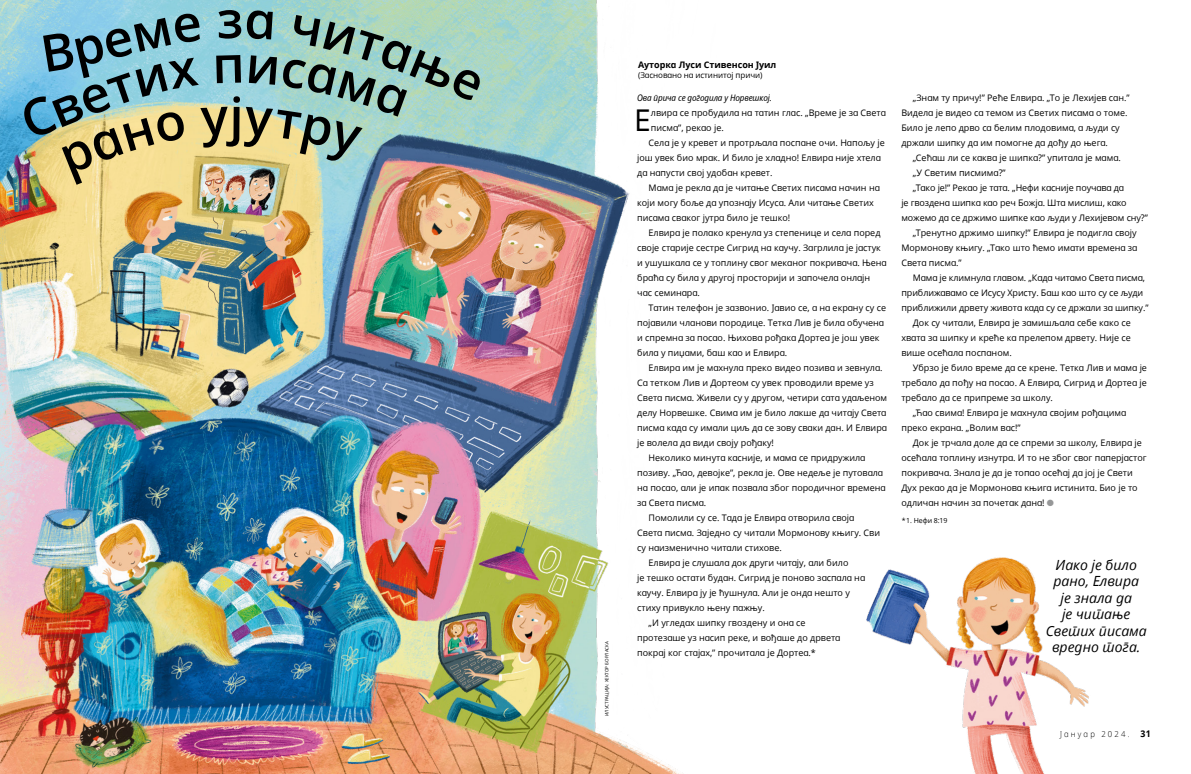
<style>
.page{position:relative;width:1191px;height:774px;background:#fff}
.page>*{position:absolute;margin:0;border:0;box-sizing:border-box;transform-origin:0 0}
.t1{font:600 51px "Dots Solidlds Lat";color:#000}
.p1_first{font:30px "Dots Solidlds Lat";color:#000}
.t2{font:italic 14px/16.5px "Dots Solidlds Lat";color:#000;text-align:center}
.p1{font:9px/15px "Dots Solidlds Lat";color:#000}
.p1_first-2{font:9px/15px "Dots Solidlds Lat";color:#000}
.p1_bio{font:italic 9px "Dots Solid Condlds Lat";letter-spacing:-.01em;color:#000}
.p1_author-name{font:700 9px "Dots Solidlds Lat";letter-spacing:-.005em;color:#000}
.t3{font:300 8.2px "Dots Solidlds Lat";letter-spacing:.28em;color:#000;scale:.95 1}
.p1_author-role{font:8px "Dots Solidlds Lat";letter-spacing:-.005em;color:#000}
.p1_note_decimal-1_only{font:7px "Dots Solidlds Lat";letter-spacing:-.01em;color:#000}
.t4{font:4.5px "Dots Solidlds Lat";color:#000}
.s1{font-family:"Ding P Ilds Dpi";color:#969798}
.s2{font-weight:700;font-size:9.2px}
</style>
<div class="page">
<img style="left:0;top:0;width:686px;height:774px">
<img style="left:866px;top:557px;width:223px;height:217px">
<svg style="left:19px;top:9px;width:464px;height:176px;background:#acccbd"></svg>
<p class="t1" style="left:229px;top:78px;width:16px">ј</p>
<p class="t4" style="left:603px;top:716px;width:76px;rotate:-90deg">ИЛУСТРАЦИЈА: ХЕКТОР БОРЛАСКА</p>
<p class="p1_author-name" style="left:638px;top:58px;width:140px">Ауторка Луси Стивенсон Јуил</p>
<p class="p1_author-role" style="left:638px;top:69px;width:126px">(Засновано на истинитој причи)</p>
<p class="p1_bio" style="left:637px;top:91px;width:136px">Ова прича се догодила у Норвешкој.</p>
<p class="p1_first" style="left:634px;top:98px;width:18px">Е</p>
<p class="p1_first-2" style="left:651px;top:105px;width:236px">лвира се пробудила на татин глас. „Време је за Света писма”, рекао је.</p>
<p class="p1" style="left:637px;top:135px;width:249px;text-indent:11px">Села је у кревет и протрљала поспане очи. Напољу је још увек био мрак. И било је хладно! Елвира није хтела да напусти свој удобан кревет.</p>
<p class="p1" style="left:637px;top:180px;width:244px;text-indent:11px">Мама је рекла да је читање Светих писама начин на који могу боље да упознају Исуса. Али читање Светих писама сваког јутра било је тешко!</p>
<p class="p1" style="left:637px;top:225px;width:251px;text-indent:11px">Елвира је полако кренула уз степенице и села поред своје старије сестре Сигрид на каучу. Загрлила је јастук и ушушкала се у топлину свог меканог покривача. Њена браћа су била у другој просторији и започела онлајн час семинара.</p>
<p class="p1" style="left:637px;top:300px;width:250px;text-indent:11px">Татин телефон је зазвонио. Јавио се, а на екрану су се појавили чланови породице. Тетка Лив је била обучена и спремна за посао. Њихова рођака Дортеа је још увек била у пиџами, баш као и Елвира.</p>
<p class="p1" style="left:637px;top:360px;width:251px;text-indent:11px">Елвира им је махнула преко видео позива и зевнула.<br>Са тетком Лив и Дортеом су увек проводили време уз Света писма. Живели су у другом, четири сата удаљеном делу Норвешке. Свима им је било лакше да читају Света писма када су имали циљ да се зову сваки дан. И Елвира је волела да види своју рођаку!</p>
<p class="p1" style="left:637px;top:450px;width:250px;text-indent:11px">Неколико минута касније, и мама се придружила позиву. „Ћао, девојке”, рекла је. Ове недеље је путовала на посао, али је ипак позвала због породичног времена за Света писма.</p>
<p class="p1" style="left:637px;top:510px;width:244px;text-indent:11px">Помолили су се. Тада је Елвира отворила своја<br>Света писма. Заједно су читали Мормонову књигу. Сви су наизменично читали стихове.</p>
<p class="p1" style="left:637px;top:555px;width:229px;text-indent:11px">Елвира је слушала док други читају, али било<br>је тешко остати будан. Сигрид је поново заспала на каучу. Елвира ју је ћушнула. Али је онда нешто у стиху привукло њену пажњу.</p>
<p class="p1" style="left:637px;top:615px;width:205px;text-indent:11px">„И угледах шипку гвоздену и она се протезаше уз насип реке, и вођаше до дрвета покрај ког стајах,” прочитала је Дортеа.*</p>
<p class="p1" style="left:901px;top:90px;width:230px;text-indent:11px">„Знам ту причу!” Реће Елвира. „То је Лехијев сан.” Видела је видео са темом из Светих писама о томе.<br>Било је лепо дрво са белим плодовима, а људи су држали шипку да им помогне да дођу до њега.</p>
<p class="p1" style="left:912px;top:150px;width:210px">„Сећаш ли се каква је шипка?” упитала је мама.</p>
<p class="p1" style="left:912px;top:165px;width:94px">„У Светим писмима?”</p>
<p class="p1" style="left:901px;top:180px;width:248px;text-indent:11px">„Тако jе!” Рекао је тата. „Нефи касније поучава да<br>је гвоздена шипка као реч Божја. Шта мислиш, како можемо да се држимо шипке као људи у Лехијевом сну?”</p>
<p class="p1" style="left:901px;top:225px;width:237px;text-align:justify;text-indent:11px">„Тренутно држимо шипку!” Елвира је подигла своју Мормонову књигу. „Тако што ћемо имати времена за Света писма.”</p>
<p class="p1" style="left:901px;top:270px;width:249px;text-indent:11px">Мама је климнула главом. „Када читамо Света писма, приближавамо се Исусу Христу. Баш као што су се људи приближили дрвету живота када су се држали за шипку.”</p>
<p class="p1" style="left:901px;top:315px;width:231px;text-align:justify;text-indent:11px">Док су читали, Елвира је замишљала себе како се хвата за шипку и креће ка прелепом дрвету. Није се више осећала поспаном.</p>
<p class="p1" style="left:901px;top:360px;width:247px;text-align:justify;text-indent:11px">Убрзо је било време да се крене. Тетка Лив и мама је требало да пођу на посао. А Елвира, Сигрид и Дортеа је требало да се припреме за школу.</p>
<p class="p1" style="left:901px;top:405px;width:226px;text-indent:11px">„Ћао свима! Елвира је махнула својим рођацима преко екрана. „Волим вас!”</p>
<p class="p1" style="left:901px;top:435px;width:247px;text-indent:11px">Док је трчала доле да се спреми за школу, Елвира је осећала топлину изнутра. И то не због свог паперјастог покривача. Знала је да је топао осећај да јој је Свети Дух рекао да је Мормонова књига истинита. Био је то одличан начин за почетак дана! <span class="s1">●</span></p>
<p class="p1_note_decimal-1_only" style="left:901px;top:515px;width:47px">*1. Нефи 8:19</p>
<p class="t2" style="left:1045px;top:556px;width:103px">Иако је било рано, Елвира<br>је знала да<br>је читање<br>Светих писама вредно тога.</p>
<p class="t3" style="left:1060px;top:728px;width:97px">Јануар 2024. <span class="s2">31</span></p>
</div>
